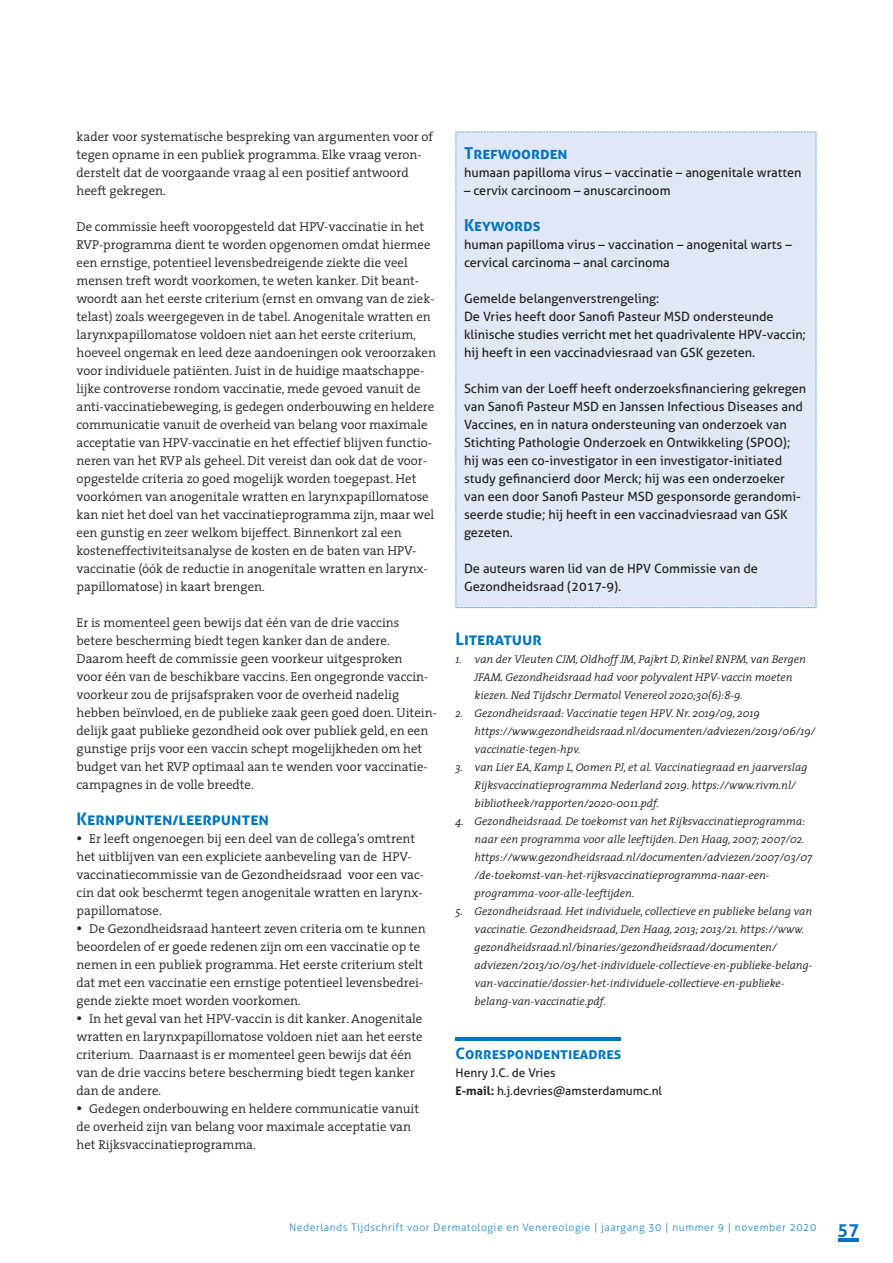
<style>
.page{position:relative;width:893px;height:1263px;background:#fff}
.page>*{position:absolute;margin:0;border:0;box-sizing:border-box;transform-origin:0 0}
.t1{font:700 17.25px "Aller";color:#0075bf}
.t2{font:700 16.5px "Aller";color:#0075bf}
.t3{font:700 15.75px "Aller";color:#0075bf}
.t4{font:300 12.9px/18px "The Serif";color:#231f20}
.t5{font:12.75px/18px "Aller";color:#231f20}
.t6{font:12px/18px "Aller";color:#231f20}
.t7{font:italic 300 11.25px/18px "The Serif";color:#231f20}
.t8{font:300 10.5px "Aller";letter-spacing:.05em;color:#1c87c8}
.s1{font-family:"Aller";font-weight:700}
.s2{font-weight:700}
.s3{font-weight:700;font-size:18px;color:#0075bf}
</style>
<div class="page">
<hr style="left:838px;top:1238px;width:21px;height:3px;background:#0075bf">
<div style="left:455px;top:132px;width:362px;height:476px;background:#e0e8f6"></div>
<hr style="left:455px;top:1037px;width:166px;height:4px;background:#0075bf">
<p class="t4" style="left:77px;top:129px;width:358px">kader voor systematische bespreking van argumenten voor of tegen opname in een publiek programma. Elke vraag veron&shy;derstelt dat de voorgaande vraag al een positief antwoord heeft gekregen.</p>
<p class="t4" style="left:77px;top:219px;width:361px">De commissie heeft vooropgesteld dat HPV-vaccinatie in het RVP-programma dient te worden opgenomen omdat hiermee een ernstige, potentieel levensbedreigende ziekte die veel mensen treft wordt voorkomen, te weten kanker. Dit beant&shy;woordt aan het eerste criterium (ernst en omvang van de ziek&shy;telast) zoals weergegeven in de tabel. Anogenitale wratten en larynxpapillomatose voldoen niet aan het eerste criterium, hoeveel ongemak en leed deze aandoeningen ook veroorzaken voor individuele patiënten. Juist in de huidige maatschappe&shy;lijke controverse rondom vaccinatie, mede gevoed vanuit de anti-vaccinatiebeweging, is gedegen onderbouwing en heldere communicatie vanuit de overheid van belang voor maximale acceptatie van HPV-vaccinatie en het effectief blijven functio&shy;neren van het RVP als geheel. Dit vereist dan ook dat de voor&shy;opgestelde criteria zo goed mogelijk worden toegepast. Het voorkómen van anogenitale wratten en larynxpapillomatose kan niet het doel van het vaccinatieprogramma zijn, maar wel een gunstig en zeer welkom bijeffect. Binnenkort zal een kosteneffectiviteitsanalyse de kosten en de baten van HPV&shy;vaccinatie (óók de reductie in anogenitale wratten en larynx&shy;papillomatose) in kaart brengen.</p>
<p class="t4" style="left:77px;top:615px;width:362px">Er is momenteel geen bewijs dat één van de drie vaccins betere bescherming biedt tegen kanker dan de andere.<br>Daarom heeft de commissie geen voorkeur uitgesproken<br>voor één van de beschikbare vaccins. Een ongegronde vaccin&shy;voorkeur zou de prijsafspraken voor de overheid nadelig hebben beïnvloed, en de publieke zaak geen goed doen. Uitein&shy;delijk gaat publieke gezondheid ook over publiek geld, en een gunstige prijs voor een vaccin schept mogelijkheden om het budget van het RVP optimaal aan te wenden voor vaccinatie&shy;campagnes in de volle breedte.</p>
<h1 class="t1" style="left:77px;top:809px;width:194px">Kernpunten/leerpunten</h1>
<p class="t4" style="left:77px;top:831px;width:349px"><span class="s1">•</span> Er leeft ongenoegen bij een deel van de collega’s omtrent het uitblijven van een expliciete aanbeveling van de HPV&shy;vaccinatiecommissie van de Gezondheidsraad voor een vac&shy;cin dat ook beschermt tegen anogenitale wratten en larynx&shy;papillomatose.</p>
<p class="t4" style="left:77px;top:921px;width:351px"><span class="s1">•</span> De Gezondheidsraad hanteert zeven criteria om te kunnen beoordelen of er goede redenen zijn om een vaccinatie op te nemen in een publiek programma. Het eerste criterium stelt dat met een vaccinatie een ernstige potentieel levensbedrei&shy;gende ziekte moet worden voorkomen.</p>
<p class="t4" style="left:77px;top:1011px;width:348px"><span class="s1">•</span> In het geval van het HPV-vaccin is dit kanker. Anogenitale wratten en larynxpapillomatose voldoen niet aan het eerste criterium. Daarnaast is er momenteel geen bewijs dat één van de drie vaccins betere bescherming biedt tegen kanker dan de andere.</p>
<p class="t4" style="left:77px;top:1101px;width:344px"><span class="s1">•</span> Gedegen onderbouwing en heldere communicatie vanuit de overheid zijn van belang voor maximale acceptatie van het Rijksvaccinatieprogramma.</p>
<p class="t2" style="left:464px;top:144px;width:105px">Trefwoorden</p>
<p class="t5" style="left:464px;top:165px;width:339px">humaan papilloma virus – vaccinatie – anogenitale wratten</p>
<p class="t5" style="left:464px;top:183px;width:208px">– cervix carcinoom – anuscarcinoom</p>
<p class="t2" style="left:464px;top:216px;width:78px">Keywords</p>
<p class="t5" style="left:464px;top:237px;width:329px">human papilloma virus – vaccination – anogenital warts – cervical carcinoma – anal carcinoma</p>
<p class="t5" style="left:464px;top:291px;width:343px">Gemelde belangenverstrengeling:<br>De Vries heeft door Sanofi Pasteur MSD ondersteunde klinische studies verricht met het quadrivalente HPV-vaccin; hij heeft in een vaccinadviesraad van GSK gezeten.</p>
<p class="t5" style="left:464px;top:381px;width:344px">Schim van der Loeff heeft onderzoeksfinanciering gekregen van Sanofi Pasteur MSD en Janssen Infectious Diseases and Vaccines, en in natura ondersteuning van onderzoek van Stichting Pathologie Onderzoek en Ontwikkeling (SPOO); hij was een co-investigator in een investigator-initiated study gefinancierd door Merck; hij was een onderzoeker van een door Sanofi Pasteur MSD gesponsorde gerandomi&shy;seerde studie; hij heeft in een vaccinadviesraad van GSK gezeten.</p>
<p class="t5" style="left:464px;top:561px;width:296px">De auteurs waren lid van de HPV Commissie van de<br>Gezondheidsraad (2017-9).</p>
<h1 class="t1" style="left:455px;top:629px;width:88px">Literatuur</h1>
<p class="t7" style="left:475px;top:651px;width:333px;text-indent:-19px">1. van der Vleuten CJM, Oldhoff JM, Pajkrt D, Rinkel RNPM, van Bergen<br>JFAM. Gezondheidsraad had voor polyvalent HPV-vaccin moeten kiezen. Ned Tijdschr Dermatol Venereol 2020;30(6):8-9.</p>
<p class="t7" style="left:475px;top:705px;width:342px;text-indent:-19px">2. Gezondheidsraad: Vaccinatie tegen HPV. Nr. 2019/09, 2019 https://www.gezondheidsraad.nl/documenten/adviezen/2019/06/19/ vaccinatie-tegen-hpv.</p>
<p class="t7" style="left:475px;top:759px;width:334px;text-indent:-19px">3. van Lier EA, Kamp L, Oomen PJ, et al. Vaccinatiegraad en jaarverslag<br>Rijksvaccinatieprogramma Nederland 2019. https://www.rivm.nl/ bibliotheek/rapporten/2020-0011.pdf.</p>
<p class="t7" style="left:475px;top:813px;width:339px;text-indent:-19px">4. Gezondheidsraad. De toekomst van het Rijksvaccinatieprogramma: naar een programma voor alle leeftijden. Den Haag, 2007; 2007/02. https://www.gezondheidsraad.nl/documenten/adviezen/2007/03/07 /de-toekomst-van-het-rijksvaccinatieprogramma-naar-een&shy;programma-voor-alle-leeftijden.</p>
<p class="t7" style="left:475px;top:903px;width:339px;text-indent:-19px">5. Gezondheidsraad. Het individuele, collectieve en publieke belang van vaccinatie. Gezondheidsraad, Den Haag, 2013; 2013/21. https://www. gezondheidsraad.nl/binaries/gezondheidsraad/documenten/ adviezen/2013/10/03/het-individuele-collectieve-en-publieke-belang&shy;van-vaccinatie/dossier-het-individuele-collectieve-en-publieke&shy;belang-van-vaccinatie.pdf.</p>
<p class="t3" style="left:455px;top:1044px;width:167px">Correspondentieadres</p>
<p class="t6" style="left:455px;top:1065px;width:208px">Henry J.C. de Vries<br><span class="s2">E-mail:</span> h.j.devries@amsterdamumc.nl</p>
<p class="t8" style="left:289px;top:1223px;width:572px">Nederlands Tijdschrift voor Dermatologie en Venereologie | jaargang 30 | nummer 9 | november 2020 <span class="s3">57</span></p>
</div>
